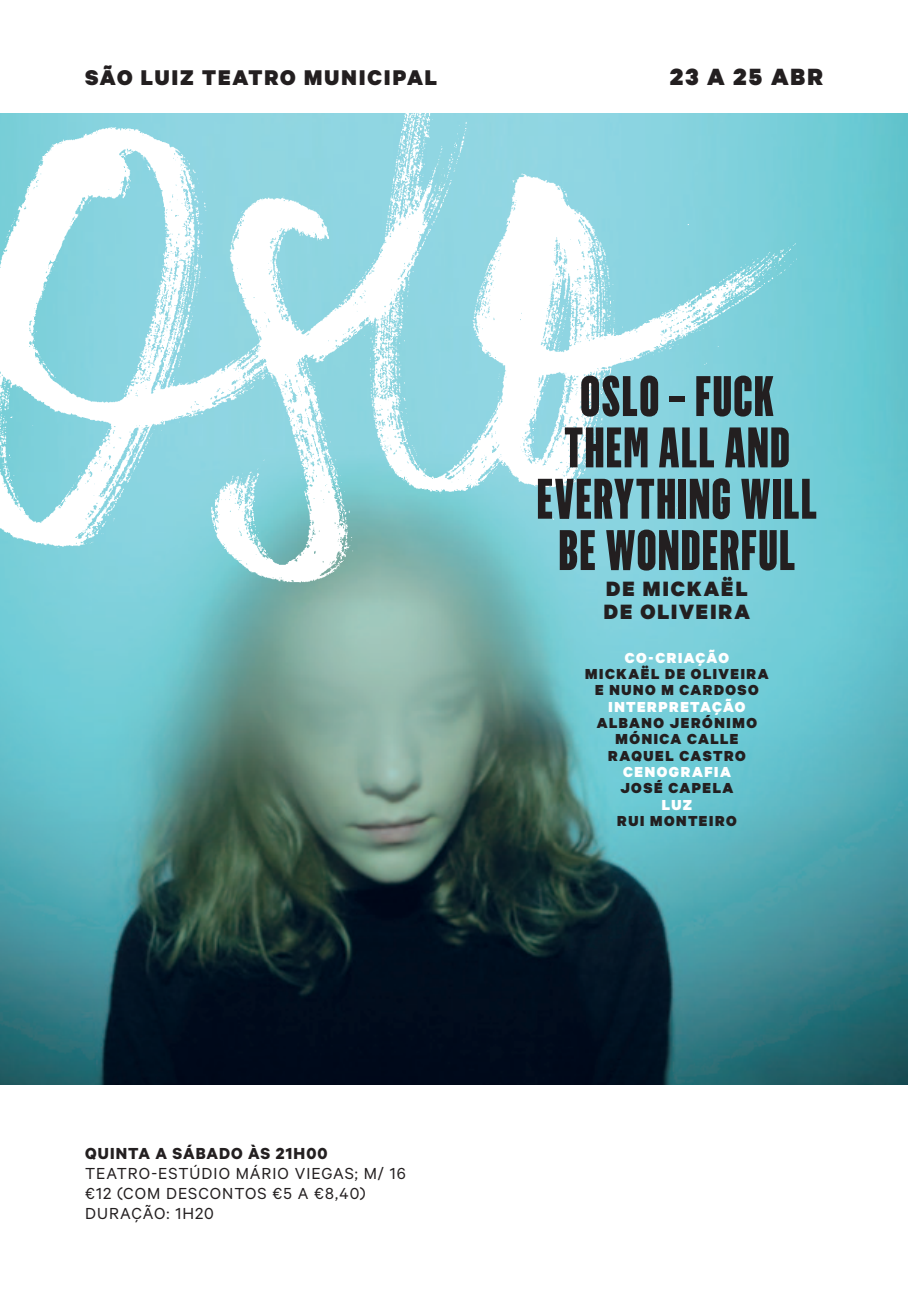
<style>
.page{position:relative;width:908px;height:1304px;background:#fff}
.page>*{position:absolute;margin:0;border:0;box-sizing:border-box;transform-origin:0 0}
.t1{font:900 56px/51.4px "Flama Ultracondensed";letter-spacing:.025em;color:#231f20;text-align:center}
.t2{font:900 26.4px "Calibre";letter-spacing:.075em;color:#231f20}
.t3{font:900 24px "Calibre";letter-spacing:.08em;color:#231f20}
.t4{font:900 23.4px/22.2px "Calibre";letter-spacing:.09em;color:#231f20}
.t5{font:18px/20px "Calibre";letter-spacing:.055em;color:#231f20}
.t6{font:700 18px "Calibre";letter-spacing:.06em;color:#231f20}
.t7{font:900 16.4px/16.4px "Calibre";letter-spacing:.095em;color:#231f20;text-align:center}
.t8{font:900 16.4px "Calibre";letter-spacing:.09em;color:#fff}
</style>
<div class="page">
<img style="left:0;top:113px;width:907px;height:972px">
<img style="left:0;top:113px;width:852px;height:519px">
<h3 class="t3" style="left:85px;top:62px;width:353px">SÃO LUIZ TEATRO MUNICIPAL</h3>
<h2 class="t2" style="left:669px;top:60px;width:154px">23 A 25 ABR</h2>
<h1 class="t1" style="left:536px;top:369px;width:282px">OSLO – FUCK<br>THEM ALL AND<br>EVERYTHING WILL<br>BE WONDERFUL</h1>
<h3 class="t4" style="left:603px;top:577px;width:148px">DE MICKAËL<br>DE OLIVEIRA</h3>
<p class="t6" style="left:85px;top:1142px;width:244px">QUINTA A SÁBADO ÀS 21H00</p>
<p class="t5" style="left:85px;top:1163px;width:322px">TEATRO-ESTÚDIO MÁRIO VIEGAS; M/ 16 €12 (COM DESCONTOS €5 A €8,40)<br>DURAÇÃO: 1H20</p>
<p class="t8" style="left:624px;top:647px;width:106px">CO-CRIAÇÃO</p>
<p class="t7" style="left:585px;top:665px;width:185px">MICKAËL DE OLIVEIRA<br>E NUNO M CARDOSO</p>
<p class="t8" style="left:608px;top:696px;width:138px">INTERPRETAÇÃO</p>
<p class="t7" style="left:596px;top:714px;width:162px">ALBANO JERÓNIMO<br>MÓNICA CALLE<br>RAQUEL CASTRO</p>
<p class="t8" style="left:622px;top:762px;width:109px">CENOGRAFIA</p>
<p class="t7" style="left:620px;top:779px;width:115px">JOSÉ CAPELA</p>
<p class="t8" style="left:661px;top:794px;width:32px">LUZ</p>
<p class="t7" style="left:617px;top:812px;width:121px">RUI MONTEIRO</p>
</div>
